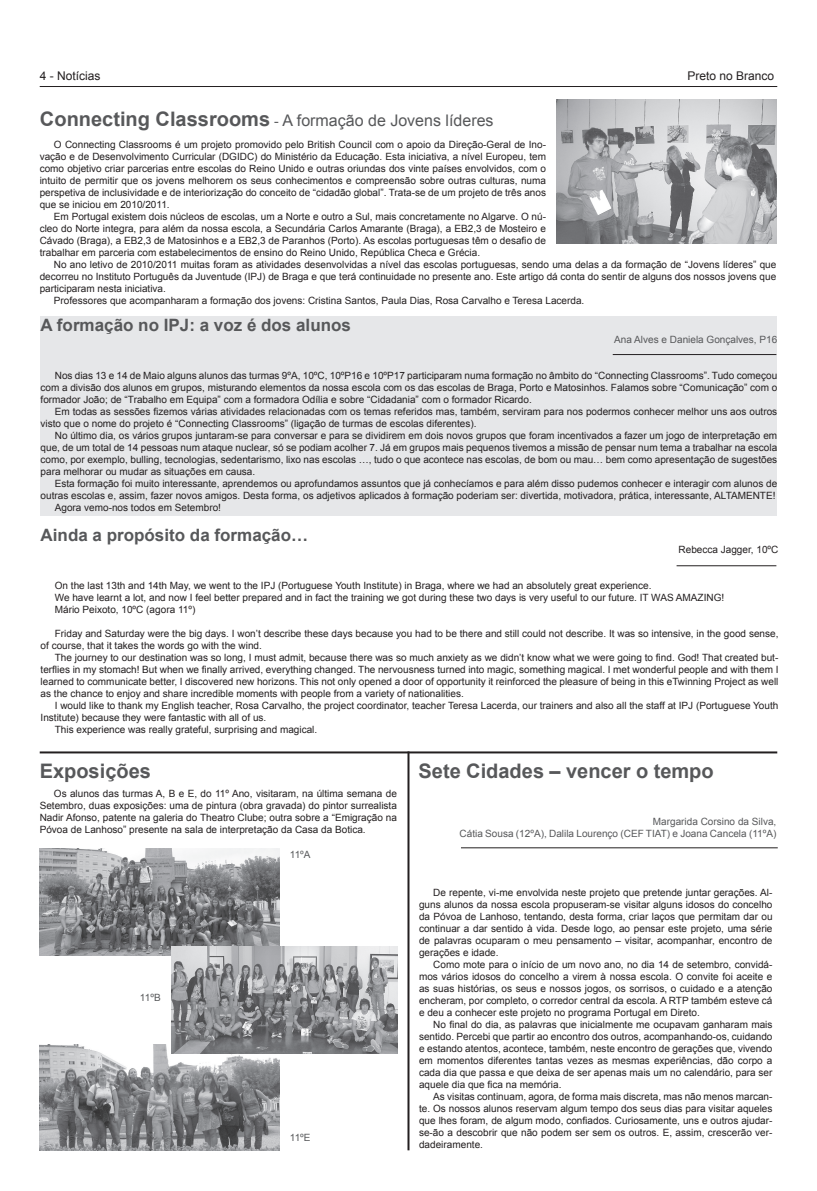
<style>
.page{position:relative;width:817px;height:1191px;background:#fff}
.page>*{position:absolute;margin:0;border:0;box-sizing:border-box;transform-origin:0 0}
.t1{font:700 20px "Arial";color:#57585a}
.t2{font:700 17px "Arial";color:#57585a}
.t3{font:16px "Arial";color:#57585a}
.t4{font:12px "Arial";color:#231f20}
.t5{font:10px/12px "Arial";color:#231f20;text-align:justify}
.t6{font:10px/12px "Arial";color:#57585a;text-align:right}
.s1{font-weight:700;font-size:20px}
.s2{font-size:14px}
</style>
<div class="page">
<hr style="left:40px;top:86px;width:737px;height:1px;background:#231f20">
<img style="left:40px;top:1044px;width:240px;height:106px">
<img style="left:557px;top:99px;width:219px;height:145px">
<hr style="left:40px;top:751px;width:737px;height:2px;background:#231f20">
<img style="left:40px;top:848px;width:240px;height:107px">
<img style="left:171px;top:946px;width:227px;height:107px">
<hr style="left:461px;top:847px;width:316px;height:1px;background:#231f20">
<div style="left:41px;top:316px;width:736px;height:200px;background:#e6e7e9"></div>
<hr style="left:612px;top:354px;width:164px;height:1px;background:#231f20">
<hr style="left:676px;top:565px;width:100px;height:1px;background:#231f20">
<hr style="left:407px;top:751px;width:2px;height:399px;background:#231f20">
<p class="t4" style="left:40px;top:68px;width:62px">4 - Notícias</p>
<p class="t4" style="left:687px;top:68px;width:88px">Preto no Branco</p>
<h3 class="t3" style="left:40px;top:110px;width:455px"><span class="s1">Connecting Classrooms</span> <span class="s2">-</span> A formação de Jovens líderes</h3>
<p class="t5" style="left:40px;top:138px;width:507px;text-indent:14px">O Connecting Classrooms é um projeto promovido pelo British Council com o apoio da Direção-Geral de Ino&shy;vação e de Desenvolvimento Curricular (DGIDC) do Ministério da Educação. Esta iniciativa, a nível Europeu, tem como objetivo criar parcerias entre escolas do Reino Unido e outras oriundas dos vinte países envolvidos, com o intuito de permitir que os jovens melhorem os seus conhecimentos e compreensão sobre outras culturas, numa perspetiva de inclusividade e de interiorização do conceito de “cidadão global”. Trata-se de um projeto de três anos que se iniciou em 2010/2011.</p>
<p class="t5" style="left:40px;top:210px;width:508px;text-indent:14px">Em Portugal existem dois núcleos de escolas, um a Norte e outro a Sul, mais concretamente no Algarve. O nú&shy;cleo do Norte integra, para além da nossa escola, a Secundária Carlos Amarante (Braga), a EB2,3 de Mosteiro e Cávado (Braga), a EB2,3 de Matosinhos e a EB2,3 de Paranhos (Porto). As escolas portuguesas têm o desafio de trabalhar em parceria com estabelecimentos de ensino do Reino Unido, República Checa e Grécia.</p>
<p class="t5" style="left:54px;top:258px;width:723px">No ano letivo de 2010/2011 muitas foram as atividades desenvolvidas a nível das escolas portuguesas, sendo uma delas a da formação de “Jovens líderes” que</p>
<p class="t5" style="left:40px;top:270px;width:738px">decorreu no Instituto Português da Juventude (IPJ) de Braga e que terá continuidade no presente ano. Este artigo dá conta do sentir de alguns dos nossos jovens que</p>
<p class="t5" style="left:40px;top:282px;width:128px">participaram nesta iniciativa.</p>
<p class="t5" style="left:54px;top:294px;width:532px">Professores que acompanharam a formação dos jovens: Cristina Santos, Paula Dias, Rosa Carvalho e Teresa Lacerda.</p>
<h2 class="t2" style="left:41px;top:314px;width:312px">A formação no IPJ: a voz é dos alunos</h2>
<p class="t6" style="left:614px;top:334px;width:164px">Ana Alves e Daniela Gonçalves, P16</p>
<p class="t5" style="left:41px;top:370px;width:738px;text-indent:14px">Nos dias 13 e 14 de Maio alguns alunos das turmas 9ºA, 10ºC, 10ºP16 e 10ºP17 participaram numa formação no âmbito do “Connecting Classrooms”. Tudo começou com a divisão dos alunos em grupos, misturando elementos da nossa escola com os das escolas de Braga, Porto e Matosinhos. Falamos sobre “Comunicação” com o formador João; de “Trabalho em Equipa” com a formadora Odília e sobre “Cidadania” com o formador Ricardo.</p>
<p class="t5" style="left:41px;top:406px;width:738px;text-indent:14px">Em todas as sessões fizemos várias atividades relacionadas com os temas referidos mas, também, serviram para nos podermos conhecer melhor uns aos outros visto que o nome do projeto é “Connecting Classrooms” (ligação de turmas de escolas diferentes).</p>
<p class="t5" style="left:41px;top:430px;width:738px;text-indent:14px">No último dia, os vários grupos juntaram-se para conversar e para se dividirem em dois novos grupos que foram incentivados a fazer um jogo de interpretação em que, de um total de 14 pessoas num ataque nuclear, só se podiam acolher 7. Já em grupos mais pequenos tivemos a missão de pensar num tema a trabalhar na escola como, por exemplo, bulling, tecnologias, sedentarismo, lixo nas escolas …, tudo o que acontece nas escolas, de bom ou mau… bem como apresentação de sugestões para melhorar ou mudar as situações em causa.</p>
<p class="t5" style="left:55px;top:478px;width:723px">Esta formação foi muito interessante, aprendemos ou aprofundamos assuntos que já conhecíamos e para além disso pudemos conhecer e interagir com alunos de</p>
<p class="t5" style="left:41px;top:490px;width:736px">outras escolas e, assim, fazer novos amigos. Desta forma, os adjetivos aplicados à formação poderiam ser: divertida, motivadora, prática, interessante, ALTAMENTE!</p>
<p class="t5" style="left:55px;top:502px;width:168px">Agora vemo-nos todos em Setembro!</p>
<h2 class="t2" style="left:41px;top:523px;width:269px">Ainda a propósito da formação…</h2>
<p class="t5" style="left:678px;top:543px;width:101px">Rebecca Jagger, 10ºC</p>
<p class="t5" style="left:55px;top:579px;width:671px;text-align:left">On the last 13th and 14th May, we went to the IPJ (Portuguese Youth Institute) in Braga, where we had an absolutely great experience.<br>We have learnt a lot, and now I feel better prepared and in fact the training we got during these two days is very useful to our future. IT WAS AMAZING!<br>Mário Peixoto, 10ºC (agora 11º)</p>
<p class="t5" style="left:41px;top:627px;width:739px;text-indent:14px">Friday and Saturday were the big days. I won’t describe these days because you had to be there and still could not describe. It was so intensive, in the good sense, of course, that it takes the words go with the wind.</p>
<p class="t5" style="left:41px;top:651px;width:739px;text-indent:14px">The journey to our destination was so long, I must admit, because there was so much anxiety as we didn’t know what we were going to find. God! That created but&shy;terflies in my stomach! But when we finally arrived, everything changed. The nervousness turned into magic, something magical. I met wonderful people and with them I learned to communicate better, I discovered new horizons. This not only opened a door of opportunity it reinforced the pleasure of being in this eTwinning Project as well as the chance to enjoy and share incredible moments with people from a variety of nationalities.</p>
<p class="t5" style="left:55px;top:699px;width:725px">I would like to thank my English teacher, Rosa Carvalho, the project coordinator, teacher Teresa Lacerda, our trainers and also all the staff at IPJ (Portuguese Youth</p>
<p class="t5" style="left:41px;top:711px;width:227px">Institute) because they were fantastic with all of us.</p>
<p class="t5" style="left:55px;top:723px;width:264px">This experience was really grateful, surprising and magical.</p>
<h1 class="t1" style="left:40px;top:757px;width:113px">Exposições</h1>
<p class="t5" style="left:40px;top:787px;width:358px;text-indent:14px">Os alunos das turmas A, B e E, do 11º Ano, visitaram, na última semana de Setembro, duas exposições: uma de pintura (obra gravada) do pintor surrealista Nadir Afonso, patente na galeria do Theatro Clube; outra sobre a “Emigração na Póvoa de Lanhoso” presente na sala de interpretação da Casa da Botica.</p>
<p class="t6" style="left:140px;top:991px;width:22px">11ºB</p>
<p class="t6" style="left:290px;top:848px;width:22px">11ºA</p>
<p class="t6" style="left:290px;top:1131px;width:22px">11ºE</p>
<h1 class="t1" style="left:418px;top:757px;width:296px">Sete Cidades – vencer o tempo</h1>
<p class="t6" style="left:459px;top:815px;width:318px">Margarida Corsino da Silva,<br>Cátia Sousa (12ºA), Dalila Lourenço (CEF TIAT) e Joana Cancela (11ºA)</p>
<p class="t5" style="left:419px;top:886px;width:355px;text-indent:14px">De repente, vi-me envolvida neste projeto que pretende juntar gerações. Al&shy;guns alunos da nossa escola propuseram-se visitar alguns idosos do concelho da Póvoa de Lanhoso, tentando, desta forma, criar laços que permitam dar ou continuar a dar sentido à vida. Desde logo, ao pensar este projeto, uma série de palavras ocuparam o meu pensamento – visitar, acompanhar, encontro de gerações e idade.</p>
<p class="t5" style="left:419px;top:958px;width:355px;text-indent:14px">Como mote para o início de um novo ano, no dia 14 de setembro, convidá&shy;mos vários idosos do concelho a virem à nossa escola. O convite foi aceite e as suas histórias, os seus e nossos jogos, os sorrisos, o cuidado e a atenção encheram, por completo, o corredor central da escola. A RTP também esteve cá e deu a conhecer este projeto no programa Portugal em Direto.</p>
<p class="t5" style="left:419px;top:1018px;width:355px;text-indent:14px">No final do dia, as palavras que inicialmente me ocupavam ganharam mais sentido. Percebi que partir ao encontro dos outros, acompanhando-os, cuidando e estando atentos, acontece, também, neste encontro de gerações que, vivendo em momentos diferentes tantas vezes as mesmas experiências, dão corpo a cada dia que passa e que deixa de ser apenas mais um no calendário, para ser aquele dia que fica na memória.</p>
<p class="t5" style="left:419px;top:1090px;width:355px;text-indent:14px">As visitas continuam, agora, de forma mais discreta, mas não menos marcan&shy;te. Os nossos alunos reservam algum tempo dos seus dias para visitar aqueles que lhes foram, de algum modo, confiados. Curiosamente, uns e outros ajudar&shy;se-ão a descobrir que não podem ser sem os outros. E, assim, crescerão ver&shy;dadeiramente.</p>
</div>
